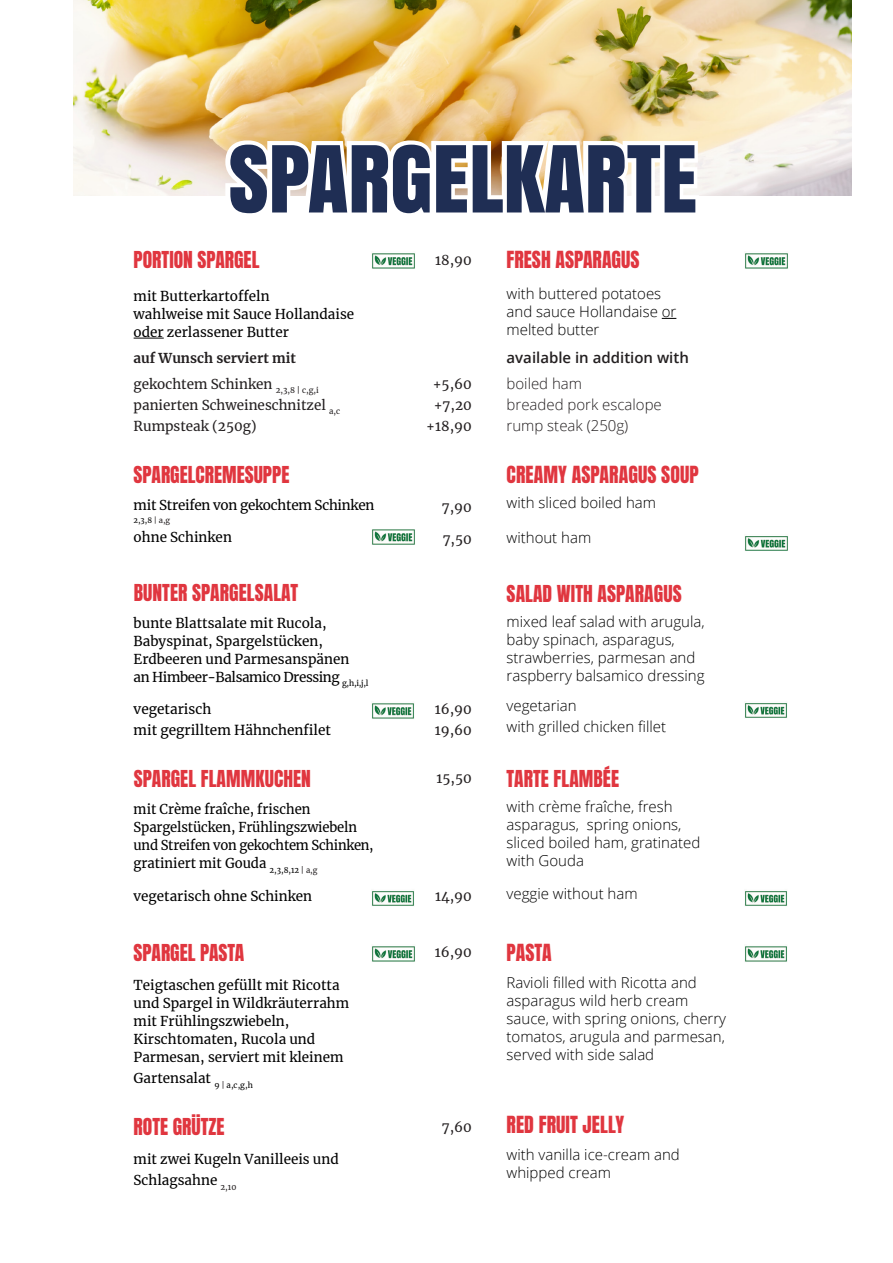
<style>
.page{position:relative;width:893px;height:1263px;background:#fff}
.page>*{position:absolute;margin:0;border:0;box-sizing:border-box;transform-origin:0 0}
.Speisenname{font:19.65px "Anton";letter-spacing:.005em;color:#e0363f}
.Speisenname-2{font:19.5px "Anton";letter-spacing:.005em;color:#e0363f}
.Speisen_eng{font:300 15px/18px "Open Sans";color:#000001}
.Preis{font:300 15px/18px "Open Sans";color:#000001}
.Preis-2{font:300 15px "Open Sans";color:#231f20}
.Preis-3{font:600 15px "Open Sans";color:#231f20}
.Speisen_deu{font:13.65px "Merriweather";color:#000001}
.Speisen_deu-2{font:13.5px/18px "Merriweather";color:#000001}
.Preis-4{font:13.5px "Merriweather";color:#231f20}
.Speisen_deu-3{font:13.5px/18.1px "Merriweather";letter-spacing:-.02em;color:#000001}
.Speisen_deu-4{font:13.5px "Merriweather";letter-spacing:-.03em;color:#000001}
.Preis-5{font:700 13.5px "Merriweather";color:#231f20}
.Speisen_deu-5{font:7.5px "Merriweather";color:#000001}
.s1{color:#231f20}
</style>
<div class="page">
<img style="left:745px;top:253px;width:43px;height:16px">
<svg style="left:662px;top:318px;width:14px;height:1px"></svg>
<img style="left:745px;top:536px;width:43px;height:15px">
<img style="left:745px;top:703px;width:42px;height:15px">
<img style="left:745px;top:891px;width:42px;height:15px">
<img style="left:745px;top:946px;width:42px;height:16px">
<img style="left:372px;top:253px;width:43px;height:16px">
<hr style="left:134px;top:338px;width:30px;height:1px;background:#000001">
<img style="left:372px;top:529px;width:43px;height:16px">
<img style="left:372px;top:703px;width:42px;height:16px">
<img style="left:372px;top:891px;width:42px;height:15px">
<img style="left:372px;top:946px;width:43px;height:16px">
<img style="left:73px;top:0;width:778px;height:196px">
<svg style="left:225px;top:140px;width:474px;height:74px"></svg>
<p class="Speisenname-2" style="left:134px;top:250px;width:127px">PORTION SPARGEL</p>
<p class="Preis-4" style="left:435px;top:250px;width:38px">18,90</p>
<p class="Speisen_deu-2" style="left:134px;top:287px;width:138px">mit Butterkartoffeln</p>
<p class="Speisen_deu-2" style="left:134px;top:305px;width:222px">wahlweise mit Sauce Hollandaise oder zerlassener Butter</p>
<p class="Preis-5" style="left:134px;top:348px;width:164px">auf Wunsch serviert mit</p>
<p class="Preis-4" style="left:134px;top:374px;width:187px">gekochtem Schinken <sub>2,3,8</sub> <sub>|</sub> <sub>c,g,i</sub></p>
<p class="Preis-4" style="left:134px;top:395px;width:208px">panierten Schweineschnitzel <sub>a,c</sub></p>
<p class="Preis-4" style="left:134px;top:416px;width:125px">Rumpsteak (250g)</p>
<p class="Preis-4" style="left:433px;top:374px;width:41px">+5,60</p>
<p class="Preis-4" style="left:434px;top:395px;width:40px">+7,20</p>
<p class="Preis-4" style="left:426px;top:416px;width:47px">+18,90</p>
<p class="Speisenname-2" style="left:134px;top:465px;width:157px">SPARGELCREMESUPPE</p>
<p class="Speisen_deu-3" style="left:134px;top:495px;width:242px">mit Streifen von gekochtem Schinken</p>
<p class="Speisen_deu-5" style="left:134px;top:515px;width:38px">2,3,8 <span class="s1">| a,g</span></p>
<p class="Preis-4" style="left:442px;top:498px;width:32px">7,90</p>
<p class="Speisen_deu-2" style="left:134px;top:528px;width:100px">ohne Schinken</p>
<p class="Preis-4" style="left:443px;top:529px;width:31px">7,50</p>
<p class="Speisenname-2" style="left:134px;top:583px;width:166px">BUNTER SPARGELSALAT</p>
<p class="Speisen_deu-2" style="left:134px;top:613px;width:194px">bunte Blattsalate mit Rucola,</p>
<p class="Speisen_deu-2" style="left:134px;top:631px;width:191px">Babyspinat, Spargelstücken,</p>
<p class="Speisen_deu-2" style="left:134px;top:649px;width:217px">Erdbeeren und Parmesanspänen</p>
<p class="Speisen_deu-4" style="left:134px;top:667px;width:236px">an Himbeer-Balsamico Dressing <sub>g,h,i,j,l</sub></p>
<p class="Speisen_deu" style="left:134px;top:699px;width:79px">vegetarisch</p>
<p class="Speisen_deu" style="left:134px;top:720px;width:199px">mit gegrilltem Hähnchenfilet</p>
<p class="Preis-4" style="left:435px;top:699px;width:39px">16,90</p>
<p class="Preis-4" style="left:435px;top:720px;width:39px">19,60</p>
<p class="Speisenname-2" style="left:134px;top:769px;width:179px">SPARGEL FLAMMKUCHEN</p>
<p class="Preis-4" style="left:437px;top:769px;width:37px">15,50</p>
<p class="Speisen_deu-2" style="left:134px;top:800px;width:179px">mit Crème fraîche, frischen</p>
<p class="Speisen_deu-2" style="left:134px;top:818px;width:225px">Spargelstücken, Frühlingszwiebeln</p>
<p class="Speisen_deu-3" style="left:134px;top:836px;width:242px">und Streifen von gekochtem Schinken, gratiniert mit Gouda <sub>2,3,8,12</sub> <sub>|</sub> <sub>a,g</sub></p>
<p class="Speisen_deu-2" style="left:134px;top:886px;width:180px">vegetarisch ohne Schinken</p>
<p class="Preis-4" style="left:435px;top:887px;width:38px">14,90</p>
<p class="Speisenname-2" style="left:134px;top:943px;width:112px">SPARGEL PASTA</p>
<p class="Preis-4" style="left:435px;top:943px;width:39px">16,90</p>
<p class="Speisen_deu-2" style="left:134px;top:976px;width:217px">Teigtaschen gefüllt mit Ricotta und Spargel in Wildkräuterrahm mit Frühlingszwiebeln,<br>Kirschtomaten, Rucola und<br>Parmesan, serviert mit kleinem</p>
<p class="Speisen_deu-2" style="left:134px;top:1069px;width:121px">Gartensalat <sub>9</sub> <sub>|</sub> <sub>a,c,g,h</sub></p>
<p class="Speisenname-2" style="left:134px;top:1117px;width:92px">ROTE GRÜTZE</p>
<p class="Preis-4" style="left:442px;top:1117px;width:32px">7,60</p>
<p class="Speisen_deu-2" style="left:134px;top:1148px;width:207px;line-height:21px">mit zwei Kugeln Vanilleeis und<br>Schlagsahne <sub>2,10</sub></p>
<p class="Speisenname" style="left:507px;top:250px;width:134px">FRESH ASPARAGUS</p>
<p class="Speisen_eng" style="left:507px;top:284px;width:171px">with buttered potatoes and sauce Hollandaise or</p>
<p class="Speisen_eng" style="left:507px;top:321px;width:94px">melted butter</p>
<p class="Preis-3" style="left:507px;top:347px;width:184px">available in addition with</p>
<p class="Preis-2" style="left:507px;top:373px;width:77px">boiled ham</p>
<p class="Preis-2" style="left:507px;top:394px;width:157px">breaded pork escalope</p>
<p class="Preis-2" style="left:507px;top:415px;width:123px">rump steak (250g)</p>
<p class="Speisenname" style="left:507px;top:465px;width:194px">CREAMY ASPARAGUS SOUP</p>
<p class="Speisen_eng" style="left:507px;top:493px;width:151px">with sliced boiled ham</p>
<p class="Preis" style="left:507px;top:528px;width:86px">without ham</p>
<p class="Speisenname-2" style="left:507px;top:584px;width:177px">SALAD WITH ASPARAGUS</p>
<p class="Preis" style="left:507px;top:612px;width:200px">mixed leaf salad with arugula, baby spinach, asparagus,</p>
<p class="Preis" style="left:507px;top:648px;width:190px">strawberries, parmesan and</p>
<p class="Preis" style="left:507px;top:666px;width:200px">raspberry balsamico dressing</p>
<p class="Preis" style="left:507px;top:696px;width:72px">vegetarian</p>
<p class="Preis" style="left:507px;top:717px;width:161px">with grilled chicken fillet</p>
<p class="Speisenname-2" style="left:507px;top:769px;width:114px">TARTE FLAMBÉE</p>
<p class="Speisen_eng" style="left:507px;top:797px;width:176px">with crème fraîche, fresh asparagus, spring onions,</p>
<p class="Speisen_eng" style="left:507px;top:833px;width:195px">sliced boiled ham, gratinated</p>
<p class="Speisen_eng" style="left:507px;top:851px;width:79px">with Gouda</p>
<p class="Preis" style="left:507px;top:884px;width:133px">veggie without ham</p>
<p class="Speisenname" style="left:507px;top:943px;width:47px">PASTA</p>
<p class="Speisen_eng" style="left:507px;top:973px;width:221px">Ravioli filled with Ricotta and asparagus wild herb cream sauce, with spring onions, cherry tomatos, arugula and parmesan, served with side salad</p>
<p class="Speisenname" style="left:507px;top:1115px;width:119px">RED FRUIT JELLY</p>
<p class="Speisen_eng" style="left:507px;top:1145px;width:175px">with vanilla ice-cream and whipped cream</p>
</div>
